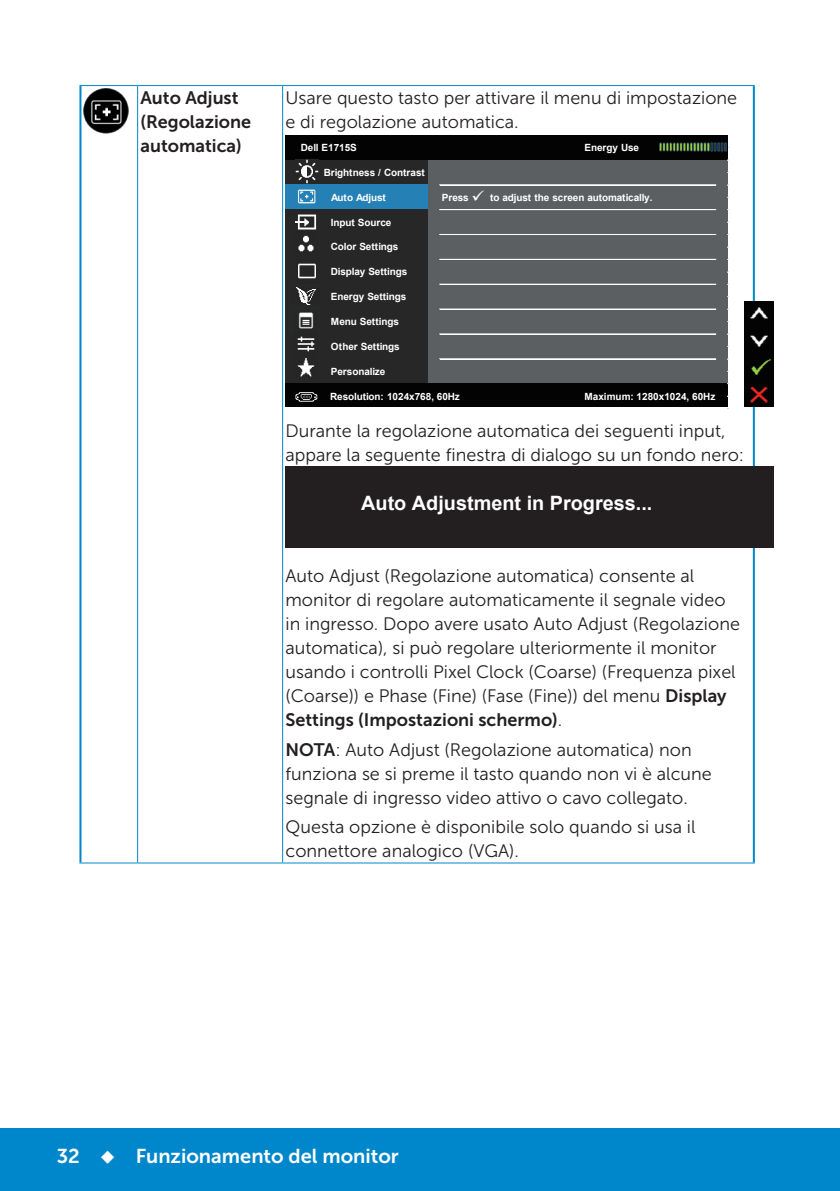
<style>
.page{position:relative;width:840px;height:1191px;background:#fff}
.page>*{position:absolute;margin:0;border:0;box-sizing:border-box;transform-origin:0 0}
.t1{font:20px "Museo Sans For Dell 700";color:#fff}
.t2{font:700 19.8px "Arial";color:#fff}
.Table_Paragraph{font:18px/24px "Museo Sans For Dell 300";color:#231f20}
.Table_Paragraph-2{font:18px/24px "Museo Sans For Dell 700";color:#231f20}
.t3{font:700 10px "Arial";letter-spacing:-.005em;color:#fff}
.s1{font-family:"Museo Sans For Dell 700"}
</style>
<div class="page">
<div style="left:0;top:1128px;width:839px;height:63px;background:#0087cb"></div>
<hr style="left:79px;top:86px;width:2px;height:776px;background:#0087cb">
<hr style="left:79px;top:85px;width:58px;height:1px;background:#0087cb">
<hr style="left:137px;top:86px;width:1px;height:776px;background:#0087cb">
<hr style="left:137px;top:85px;width:145px;height:1px;background:#0087cb">
<hr style="left:282px;top:86px;width:1px;height:776px;background:#0087cb">
<hr style="left:752px;top:86px;width:2px;height:776px;background:#0087cb">
<hr style="left:282px;top:85px;width:472px;height:1px;background:#0087cb">
<hr style="left:79px;top:862px;width:58px;height:1px;background:#0087cb">
<hr style="left:137px;top:862px;width:145px;height:1px;background:#0087cb">
<hr style="left:282px;top:862px;width:472px;height:1px;background:#0087cb">
<img style="left:83px;top:88px;width:46px;height:46px">
<div style="left:285px;top:135px;width:442px;height:25px;background:#040303"></div>
<div style="left:285px;top:160px;width:143px;height:25px;background:#262726"></div>
<div style="left:427px;top:160px;width:300px;height:25px;background:#5c5f61"></div>
<div style="left:285px;top:185px;width:143px;height:25px;background:#2581b5"></div>
<div style="left:427px;top:185px;width:300px;height:25px;background:#5c5f61"></div>
<div style="left:285px;top:210px;width:143px;height:75px;background:#262726"></div>
<div style="left:427px;top:210px;width:300px;height:75px;background:#5c5f61"></div>
<div style="left:285px;top:284px;width:35px;height:50px;background:#272828"></div>
<div style="left:320px;top:284px;width:108px;height:50px;background:#262726"></div>
<div style="left:427px;top:284px;width:300px;height:50px;background:#5c5f61"></div>
<div style="left:285px;top:334px;width:143px;height:50px;background:#262726"></div>
<div style="left:427px;top:334px;width:300px;height:50px;background:#5c5f61"></div>
<div style="left:285px;top:384px;width:442px;height:23px;background:#040303"></div>
<hr style="left:439px;top:184px;width:276px;height:1px;background:#fff">
<hr style="left:439px;top:185px;width:276px;height:1px;background:#fff">
<hr style="left:439px;top:209px;width:276px;height:1px;background:#fff">
<hr style="left:439px;top:210px;width:276px;height:1px;background:#fff">
<hr style="left:439px;top:234px;width:276px;height:1px;background:#fff">
<hr style="left:439px;top:259px;width:276px;height:1px;background:#fff">
<hr style="left:439px;top:284px;width:276px;height:1px;background:#fff">
<hr style="left:439px;top:309px;width:276px;height:1px;background:#fff">
<hr style="left:439px;top:333px;width:276px;height:1px;background:#fff">
<hr style="left:439px;top:334px;width:276px;height:1px;background:#fff">
<hr style="left:439px;top:358px;width:276px;height:1px;background:#fff">
<hr style="left:439px;top:359px;width:276px;height:1px;background:#fff">
<img style="left:295px;top:160px;width:24px;height:44px">
<img style="left:659px;top:142px;width:67px;height:10px">
<img style="left:295px;top:214px;width:22px;height:16px">
<img style="left:298px;top:263px;width:18px;height:16px">
<img style="left:297px;top:312px;width:18px;height:40px">
<img style="left:297px;top:358px;width:18px;height:19px">
<img style="left:296px;top:288px;width:20px;height:16px">
<img style="left:298px;top:235px;width:16px;height:17px">
<img style="left:744px;top:302px;width:29px;height:105px">
<img style="left:295px;top:392px;width:22px;height:10px">
<div style="left:285px;top:466px;width:488px;height:82px;background:#231f20"></div>
<p class="Table_Paragraph-2" style="left:140px;top:85px;width:112px">Auto Adjust (Regolazione automatica)</p>
<p class="Table_Paragraph" style="left:285px;top:86px;width:453px">Usare questo tasto per attivare il menu di impostazione e di regolazione automatica.</p>
<p class="t3" style="left:301px;top:141px;width:57px">Dell E1715S</p>
<p class="t3" style="left:584px;top:141px;width:56px">Energy Use</p>
<p class="t3" style="left:323px;top:166px;width:103px">Brightness / Contrast</p>
<p class="t3" style="left:331px;top:191px;width:56px">Auto Adjust</p>
<p class="t3" style="left:441px;top:191px;width:212px">Press ✓ to adjust the screen automatically.</p>
<p class="t3" style="left:331px;top:215px;width:62px">Input Source</p>
<p class="t3" style="left:331px;top:240px;width:69px">Color Settings</p>
<p class="t3" style="left:331px;top:265px;width:78px">Display Settings</p>
<p class="t3" style="left:331px;top:290px;width:77px">Energy Settings</p>
<p class="t3" style="left:331px;top:315px;width:69px">Menu Settings</p>
<p class="t3" style="left:331px;top:340px;width:70px">Other Settings</p>
<p class="t3" style="left:331px;top:364px;width:56px">Personalize</p>
<p class="t3" style="left:330px;top:389px;width:131px">Resolution: 1024x768, 60Hz</p>
<p class="t3" style="left:584px;top:389px;width:132px">Maximum: 1280x1024, 60Hz</p>
<p class="Table_Paragraph" style="left:285px;top:418px;width:460px">Durante la regolazione automatica dei seguenti input, appare la seguente finestra di dialogo su un fondo nero:</p>
<p class="t2" style="left:361px;top:490px;width:292px">Auto Adjustment in Progress...</p>
<p class="Table_Paragraph" style="left:285px;top:564px;width:456px">Auto Adjust (Regolazione automatica) consente al monitor di regolare automaticamente il segnale video in ingresso. Dopo avere usato Auto Adjust (Regolazione automatica), si può regolare ulteriormente il monitor usando i controlli Pixel Clock (Coarse) (Frequenza pixel (Coarse)) e Phase (Fine) (Fase (Fine)) del menu <span class="s1">Display Settings (Impostazioni schermo)</span>.</p>
<p class="Table_Paragraph" style="left:285px;top:737px;width:427px"><span class="s1">NOTA</span>: Auto Adjust (Regolazione automatica) non funziona se si preme il tasto quando non vi è alcune segnale di ingresso video attivo o cavo collegato.</p>
<p class="Table_Paragraph" style="left:285px;top:815px;width:411px">Questa opzione è disponibile solo quando si usa il connettore analogico (VGA).</p>
<p class="t1" style="left:57px;top:1144px;width:343px">32 ◆ Funzionamento del monitor</p>
</div>
